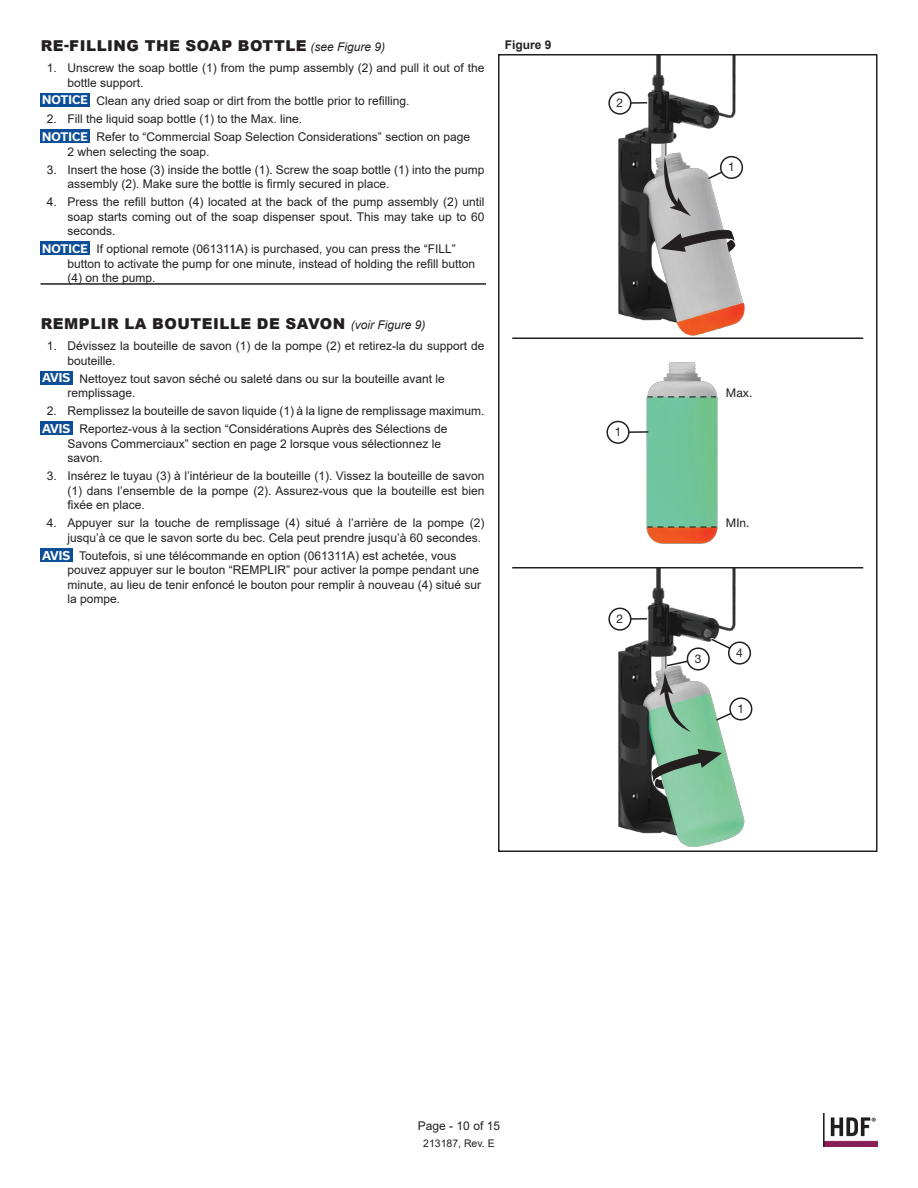
<style>
.page{position:relative;width:918px;height:1188px;background:#fff}
.page>*{position:absolute;margin:0;border:0;box-sizing:border-box;transform-origin:0 0}
.Sub_Heading{font:900 15px "Arial";letter-spacing:.035em;color:#231f20}
.Warning__Caution__Danger___Notice{font:12px/14.4px "Arial";color:#231f20}
.t1{font:12px "Helvetica Neue LT Std";color:#231f20}
.Figure_Numbers{font:700 12px "Arial";color:#231f20}
.t2{font:700 11.7px "Usual";color:#fff}
.t3{font:700 11.4px "Usual";color:#fff}
.t4{font:10.5px "Arial";color:#231f20}
.s1{font-weight:400;font-style:italic;font-size:12px}
</style>
<div class="page">
<div style="left:40px;top:93px;width:50px;height:13px;background:#0c4e97"></div>
<div style="left:40px;top:129px;width:50px;height:14px;background:#0c4e97"></div>
<div style="left:40px;top:241px;width:50px;height:14px;background:#0c4e97"></div>
<div style="left:40px;top:371px;width:33px;height:13px;background:#0c4e97"></div>
<div style="left:40px;top:421px;width:33px;height:14px;background:#0c4e97"></div>
<div style="left:40px;top:548px;width:33px;height:14px;background:#0c4e97"></div>
<hr style="left:40px;top:283px;width:446px;height:2px;background:#231f20">
<img style="left:646px;top:362px;width:72px;height:182px">
<hr style="left:618px;top:431px;width:30px;height:2px;background:#231f20">
<div style="left:607px;top:421px;width:22px;height:22px;background:#fff;border-radius:50%"></div>
<div style="left:606px;top:421px;width:24px;height:23px;border:2px solid #231f20;border-radius:50%"></div>
<svg style="left:648px;top:396px;width:68px;height:1px"></svg>
<svg style="left:648px;top:526px;width:58px;height:2px"></svg>
<img style="left:608px;top:569px;width:145px;height:278px">
<svg style="left:660px;top:673px;width:31px;height:59px;background:#8daa99"></svg>
<svg style="left:650px;top:749px;width:72px;height:40px;background:#6e9a7f"></svg>
<svg style="left:666px;top:657px;width:24px;height:10px"></svg>
<div style="left:687px;top:648px;width:22px;height:22px;background:#fff;border-radius:50%"></div>
<div style="left:687px;top:647px;width:23px;height:24px;border:2px solid #231f20;border-radius:50%"></div>
<hr style="left:620px;top:618px;width:27px;height:2px;background:#231f20">
<div style="left:609px;top:608px;width:22px;height:22px;background:#fff;border-radius:50%"></div>
<div style="left:608px;top:608px;width:24px;height:23px;border:2px solid #231f20;border-radius:50%"></div>
<svg style="left:708px;top:635px;width:34px;height:20px"></svg>
<div style="left:729px;top:642px;width:21px;height:22px;background:#fff;border-radius:50%"></div>
<div style="left:728px;top:642px;width:23px;height:23px;border:2px solid #231f20;border-radius:50%"></div>
<svg style="left:715px;top:707px;width:28px;height:15px"></svg>
<div style="left:730px;top:698px;width:22px;height:22px;background:#fff;border-radius:50%"></div>
<div style="left:729px;top:697px;width:23px;height:24px;border:2px solid #231f20;border-radius:50%"></div>
<img style="left:603px;top:57px;width:154px;height:281px">
<svg style="left:664px;top:157px;width:27px;height:59px;background:#a2a1a1"></svg>
<svg style="left:661px;top:227px;width:76px;height:26px;background:#868585"></svg>
<hr style="left:620px;top:102px;width:27px;height:2px;background:#231f20">
<div style="left:609px;top:92px;width:22px;height:22px;background:#fff;border-radius:50%"></div>
<div style="left:608px;top:92px;width:24px;height:23px;border:2px solid #231f20;border-radius:50%"></div>
<svg style="left:707px;top:165px;width:27px;height:15px"></svg>
<div style="left:721px;top:157px;width:21px;height:21px;background:#fff;border-radius:50%"></div>
<div style="left:720px;top:156px;width:23px;height:23px;border:2px solid #231f20;border-radius:50%"></div>
<hr style="left:512px;top:338px;width:351px;height:1px;background:#231f20">
<hr style="left:512px;top:567px;width:351px;height:2px;background:#231f20">
<div style="left:498px;top:54px;width:380px;height:798px;border:2px solid #231f20"></div>
<img style="left:823px;top:1113px;width:55px;height:34px">
<p class="Sub_Heading" style="left:41px;top:35px;width:346px">RE-FILLING THE SOAP BOTTLE <span class="s1">(see Figure 9)</span></p>
<p class="Warning__Caution__Danger___Notice" style="left:68px;top:61px;width:419px;text-indent:-21px">1. Unscrew the soap bottle (1) from the pump assembly (2) and pull it out of the bottle support.</p>
<p class="t3" style="left:42px;top:93px;width:47px">NOTICE</p>
<p class="Warning__Caution__Danger___Notice" style="left:97px;top:93px;width:314px">Clean any dried soap or dirt from the bottle prior to refilling.</p>
<p class="Warning__Caution__Danger___Notice" style="left:47px;top:112px;width:257px">2. Fill the liquid soap bottle (1) to the Max. line.</p>
<p class="t3" style="left:42px;top:130px;width:47px">NOTICE</p>
<p class="Warning__Caution__Danger___Notice" style="left:68px;top:130px;width:404px;text-indent:29px">Refer to “Commercial Soap Selection Considerations” section on page<br>2 when selecting the soap.</p>
<p class="Warning__Caution__Danger___Notice" style="left:68px;top:162px;width:419px;text-indent:-21px">3. Insert the hose (3) inside the bottle (1). Screw the soap bottle (1) into the pump assembly (2). Make sure the bottle is firmly secured in place.</p>
<p class="Warning__Caution__Danger___Notice" style="left:68px;top:195px;width:418px;text-align:justify;text-indent:-21px">4. Press the refill button (4) located at the back of the pump assembly (2) until soap starts coming out of the soap dispenser spout. This may take up to 60 seconds.</p>
<p class="t3" style="left:42px;top:242px;width:47px">NOTICE</p>
<p class="Warning__Caution__Danger___Notice" style="left:68px;top:242px;width:409px;text-indent:29px">If optional remote (061311A) is purchased, you can press the “FILL” button to activate the pump for one minute, instead of holding the refill button (4) on the pump.</p>
<p class="Sub_Heading" style="left:41px;top:313px;width:386px">REMPLIR LA BOUTEILLE DE SAVON <span class="s1">(voir Figure 9)</span></p>
<p class="Warning__Caution__Danger___Notice" style="left:68px;top:339px;width:418px;text-indent:-21px">1. Dévissez la bouteille de savon (1) de la pompe (2) et retirez-la du support de bouteille.</p>
<p class="t2" style="left:42px;top:371px;width:30px">AVIS</p>
<p class="Warning__Caution__Danger___Notice" style="left:68px;top:371px;width:379px;text-indent:12px">Nettoyez tout savon séché ou saleté dans ou sur la bouteille avant le remplissage.</p>
<p class="Warning__Caution__Danger___Notice" style="left:47px;top:404px;width:439px">2. Remplissez la bouteille de savon liquide (1) à la ligne de remplissage maximum.</p>
<p class="t2" style="left:42px;top:422px;width:30px">AVIS</p>
<p class="Warning__Caution__Danger___Notice" style="left:68px;top:422px;width:382px;text-indent:12px">Reportez-vous à la section “Considérations Auprès des Sélections de<br>Savons Commerciaux” section en page 2 lorsque vous sélectionnez le savon.</p>
<p class="Warning__Caution__Danger___Notice" style="left:68px;top:469px;width:419px;text-align:justify;text-indent:-21px">3. Insérez le tuyau (3) à l’intérieur de la bouteille (1). Vissez la bouteille de savon (1) dans l’ensemble de la pompe (2). Assurez-vous que la bouteille est bien fixée en place.</p>
<p class="Warning__Caution__Danger___Notice" style="left:47px;top:516px;width:439px;text-align:right">4. Appuyer sur la touche de remplissage (4) situé à l’arrière de la pompe (2) jusqu’à ce que le savon sorte du bec. Cela peut prendre jusqu’à 60 secondes.</p>
<p class="t2" style="left:42px;top:548px;width:30px">AVIS</p>
<p class="Warning__Caution__Danger___Notice" style="left:68px;top:549px;width:415px;text-indent:12px">Toutefois, si une télécommande en option (061311A) est achetée, vous pouvez appuyer sur le bouton “REMPLIR” pour activer la pompe pendant une minute, au lieu de tenir enfoncé le bouton pour remplir à nouveau (4) situé sur la pompe.</p>
<p class="Figure_Numbers" style="left:505px;top:37px;width:48px">Figure 9</p>
<p class="t1" style="left:617px;top:95px;width:8px">2</p>
<p class="t1" style="left:615px;top:425px;width:8px">1</p>
<p class="t1" style="left:617px;top:611px;width:8px">2</p>
<p class="t1" style="left:728px;top:160px;width:8px">1</p>
<p class="t1" style="left:726px;top:385px;width:28px">Max.</p>
<p class="t1" style="left:726px;top:516px;width:25px">MIn.</p>
<p class="t1" style="left:695px;top:651px;width:8px">3</p>
<p class="t1" style="left:736px;top:645px;width:8px">4</p>
<p class="t1" style="left:738px;top:701px;width:8px">1</p>
<p class="Warning__Caution__Danger___Notice" style="left:418px;top:1119px;width:84px">Page - 10 of 15</p>
<p class="t4" style="left:423px;top:1136px;width:73px">213187, Rev. E</p>
</div>
